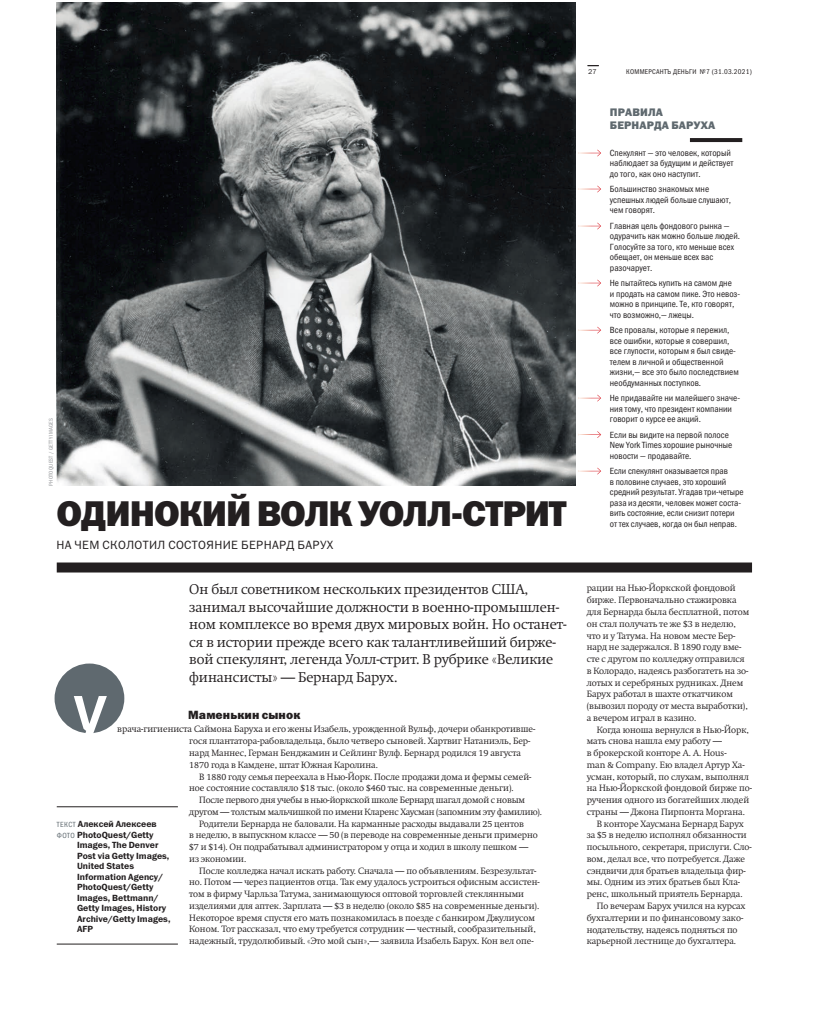
<style>
.page{position:relative;width:823px;height:1021px;background:#fff}
.page>*{position:absolute;margin:0;border:0;box-sizing:border-box;transform-origin:0 0}
.t1{font:36px "Franklin Gothic Heavy ITC";letter-spacing:-.03em;color:#231f20}
.t2{font:14px/17.5px "Swift Light C";color:#231f20}
.t3{font:12px "Franklin Gothic Book ITC";letter-spacing:.03em;color:#231f20}
.t4{font:12px "Franklin Gothic Heavy ITC";letter-spacing:.005em;color:#231f20}
.t5{font:11px/13px "Franklin Gothic Heavy ITC";letter-spacing:.01em;color:#5f696f}
.t6{font:9px/11.8px "Swift Light C";color:#231f20}
.t7{font:9px/10.5px "Franklin Gothic Book Cond ITC";color:#231f20}
.t8{font:9px "Franklin Gothic Demi ITC";color:#231f20}
.t9{font:9px "Swift Light C";letter-spacing:-.02em;color:#231f20}
.t10{font:7px "Franklin Gothic Book Cond ITC";letter-spacing:.035em;color:#231f20}
.t11{font:7px "Franklin Gothic Book ITC";color:#231f20}
.t12{font:5.5px "Franklin Gothic Book Cond ITC";color:#939598}
.s1{font-family:"Franklin Gothic Book Cond ITC";font-size:7.5px;color:#5f696f}
</style>
<div class="page">
<hr style="left:57px;top:943px;width:121px;height:1px;background:#231f20">
<hr style="left:57px;top:806px;width:121px;height:1px;background:#231f20">
<div style="left:57px;top:562px;width:694px;height:10px;background:#231f20"></div>
<div style="left:55px;top:663px;width:69px;height:70px;background:#5f696f;border-radius:50%"></div>
<svg style="left:74px;top:696px;width:33px;height:37px"></svg>
<hr style="left:689px;top:138px;width:52px;height:4px;background:#231f20">
<svg style="left:578px;top:150px;width:23px;height:6px"></svg>
<svg style="left:578px;top:186px;width:23px;height:6px"></svg>
<svg style="left:578px;top:223px;width:23px;height:6px"></svg>
<svg style="left:578px;top:279px;width:23px;height:7px"></svg>
<svg style="left:578px;top:327px;width:23px;height:6px"></svg>
<svg style="left:578px;top:394px;width:23px;height:7px"></svg>
<img style="left:57px;top:3px;width:518px;height:482px">
<svg style="left:578px;top:431px;width:23px;height:7px"></svg>
<svg style="left:578px;top:467px;width:23px;height:7px"></svg>
<p class="t12" style="left:48px;top:485px;width:69px;rotate:-90deg">PHOTOQUEST / GETTY IMAGES</p>
<h1 class="t1" style="left:56px;top:491px;width:511px">ОДИНОКИЙ ВОЛК УОЛЛ-СТРИТ</h1>
<h3 class="t3" style="left:56px;top:536px;width:278px">НА ЧЕМ СКОЛОТИЛ СОСТОЯНИЕ БЕРНАРД БАРУХ</h3>
<p class="t2" style="left:189px;top:580px;width:378px">Он был советником нескольких президентов США, занимал высочайшие должности в военно-промышлен&shy;ном комплексе во время двух мировых войн. Но останет&shy;ся в истории прежде всего как талантливейший бирже&shy;вой спекулянт, легенда Уолл-стрит. В рубрике «Великие финансисты» — Бернард Барух.</p>
<h3 class="t4" style="left:188px;top:707px;width:114px">Маменькин сынок</h3>
<p class="t6" style="left:189px;top:723px;width:347px;text-indent:-72px">врача-гигиениста Саймона Баруха и его жены Изабель, урожденной Вульф, дочери обанкротивше&shy;гося плантатора-рабовладельца, было четверо сыновей. Хартвиг Натаниэль, Бер&shy;нард Маннес, Герман Бенджамин и Сейлинг Вулф. Бернард родился 19 августа 1870 года в Камдене, штат Южная Каролина.</p>
<p class="t6" style="left:189px;top:770px;width:343px;text-indent:10px">В 1880 году семья переехала в Нью-Йорк. После продажи дома и фермы семей&shy;ное состояние составляло $18 тыс. (около $460 тыс. на современные деньги).</p>
<p class="t9" style="left:199px;top:794px;width:327px">После первого дня учебы в нью-йоркской школе Бернард шагал домой с новым</p>
<p class="t9" style="left:189px;top:806px;width:354px">другом — толстым мальчишкой по имени Кларенс Хаусман (запомним эту фамилию).</p>
<p class="t6" style="left:199px;top:817px;width:326px">Родители Бернарда не баловали. На карманные расходы выдавали 25 центов</p>
<p class="t6" style="left:189px;top:829px;width:350px">в неделю, в выпускном классе — 50 (в переводе на современные деньги примерно</p>
<p class="t6" style="left:189px;top:841px;width:340px">$7 и $14). Он подрабатывал администратором у отца и ходил в школу пешком —</p>
<p class="t6" style="left:189px;top:852px;width:58px">из экономии.</p>
<p class="t6" style="left:199px;top:864px;width:338px">После колледжа начал искать работу. Сначала — по объявлениям. Безрезультат-</p>
<p class="t6" style="left:189px;top:876px;width:352px">но. Потом — через пациентов отца. Так ему удалось устроиться офисным ассистен-</p>
<p class="t6" style="left:189px;top:888px;width:336px">том в фирму Чарльза Татума, занимающуюся оптовой торговлей стеклянными</p>
<p class="t6" style="left:189px;top:899px;width:351px">изделиями для аптек. Зарплата — $3 в неделю (около $85 на современные деньги).</p>
<p class="t6" style="left:189px;top:911px;width:347px">Некоторое время спустя его мать познакомилась в поезде с банкиром Джулиусом</p>
<p class="t6" style="left:189px;top:923px;width:348px">Коном. Тот рассказал, что ему требуется сотрудник — честный, сообразительный,</p>
<p class="t6" style="left:189px;top:935px;width:345px">надежный, трудолюбивый. «Это мой сын»,— заявила Изабель Барух. Кон вел опе-</p>
<p class="t8" style="left:57px;top:818px;width:102px"><span class="s1">ТЕКСТ</span> Алексей Алексеев</p>
<p class="t8" style="left:57px;top:829px;width:98px"><span class="s1">ФОТО</span> PhotoQuest/Getty</p>
<p class="t8" style="left:77px;top:839px;width:83px">Images, The Denver</p>
<p class="t8" style="left:77px;top:850px;width:94px">Post via Getty Images,</p>
<p class="t8" style="left:77px;top:860px;width:58px">United States</p>
<p class="t8" style="left:77px;top:871px;width:87px">Information Agency/</p>
<p class="t8" style="left:77px;top:881px;width:78px">PhotoQuest/Getty</p>
<p class="t8" style="left:77px;top:892px;width:83px">Images, Bettmann/</p>
<p class="t8" style="left:77px;top:902px;width:91px">Getty Images, History</p>
<p class="t8" style="left:77px;top:913px;width:95px">Archive/Getty Images,</p>
<p class="t8" style="left:77px;top:923px;width:18px">AFP</p>
<p class="t11" style="left:588px;top:67px;width:10px">27</p>
<p class="t10" style="left:626px;top:68px;width:127px">КОММЕРСАНТЪ ДЕНЬГИ №7 (31.03.2021)</p>
<p class="t5" style="left:609px;top:106px;width:107px">ПРАВИЛА<br>БЕРНАРДА БАРУХА</p>
<p class="t7" style="left:609px;top:147px;width:125px">Спекулянт — это человек, который наблюдает за будущим и действует до того, как оно наступит.</p>
<p class="t7" style="left:609px;top:184px;width:122px">Большинство знакомых мне успешных людей больше слушают, чем говорят.</p>
<p class="t7" style="left:609px;top:220px;width:132px">Главная цель фондового рынка — одурачить как можно больше людей.<br>Голосуйте за того, кто меньше всех обещает, он меньше всех вас разочарует.</p>
<p class="t7" style="left:609px;top:278px;width:132px">Не пытайтесь купить на самом дне<br>и продать на самом пике. Это невоз&shy;можно в принципе. Те, кто говорят, что возможно,— лжецы.</p>
<p class="t7" style="left:609px;top:325px;width:130px">Все провалы, которые я пережил, все ошибки, которые я совершил, все глупости, которым я был свиде&shy;телем в личной и общественной жизни,— все это было последствием необдуманных поступков.</p>
<p class="t7" style="left:609px;top:393px;width:131px">Не придавайте ни малейшего значе&shy;ния тому, что президент компании говорит о курсе ее акций.</p>
<p class="t7" style="left:609px;top:429px;width:124px">Если вы видите на первой полосе<br>New York Times хорошие рыночные новости — продавайте.</p>
<p class="t7" style="left:609px;top:466px;width:135px">Если спекулянт оказывается прав<br>в половине случаев, это хороший средний результат. Угадав три-четыре раза из десяти, человек может соста&shy;вить состояние, если снизит потери от тех случаев, когда он был неправ.</p>
<p class="t6" style="left:586px;top:582px;width:164px">рации на Нью-Йоркской фондовой бирже. Первоначально стажировка для Бернарда была бесплатной, потом он стал получать те же $3 в неделю, что и у Татума. На новом месте Бер&shy;нард не задержался. В 1890 году вме&shy;сте с другом по колледжу отправился в Колорадо, надеясь разбогатеть на зо&shy;лотых и серебряных рудниках. Днем Барух работал в шахте откатчиком (вывозил породу от места выработки), а вечером играл в казино.</p>
<p class="t6" style="left:596px;top:723px;width:154px">Когда юноша вернулся в Нью-Йорк,</p>
<p class="t6" style="left:586px;top:735px;width:137px">мать снова нашла ему работу —</p>
<p class="t6" style="left:586px;top:747px;width:141px">в брокерской конторе A. A. Hous-</p>
<p class="t6" style="left:586px;top:759px;width:159px">man &amp; Company. Ею владел Артур Ха-</p>
<p class="t6" style="left:586px;top:770px;width:164px">усман, который, по слухам, выполнял</p>
<p class="t6" style="left:586px;top:782px;width:167px">на Нью-Йоркской фондовой бирже по-</p>
<p class="t6" style="left:586px;top:794px;width:164px">ручения одного из богатейших людей</p>
<p class="t6" style="left:586px;top:806px;width:160px">страны — Джона Пирпонта Моргана.</p>
<p class="t6" style="left:596px;top:817px;width:149px">В конторе Хаусмана Бернард Барух</p>
<p class="t6" style="left:586px;top:829px;width:161px">за $5 в неделю исполнял обязанности</p>
<p class="t6" style="left:586px;top:841px;width:166px">посыльного, секретаря, прислуги. Сло-</p>
<p class="t6" style="left:586px;top:853px;width:160px">вом, делал все, что потребуется. Даже</p>
<p class="t6" style="left:586px;top:864px;width:160px">сэндвичи для братьев владельца фир-</p>
<p class="t6" style="left:586px;top:876px;width:155px">мы. Одним из этих братьев был Кла-</p>
<p class="t6" style="left:586px;top:888px;width:157px">ренс, школьный приятель Бернарда.</p>
<p class="t6" style="left:596px;top:900px;width:150px">По вечерам Барух учился на курсах</p>
<p class="t6" style="left:586px;top:911px;width:158px">бухгалтерии и по финансовому зако-</p>
<p class="t6" style="left:586px;top:923px;width:152px">нодательству, надеясь подняться по</p>
<p class="t6" style="left:586px;top:935px;width:151px">карьерной лестнице до бухгалтера.</p>
</div>
